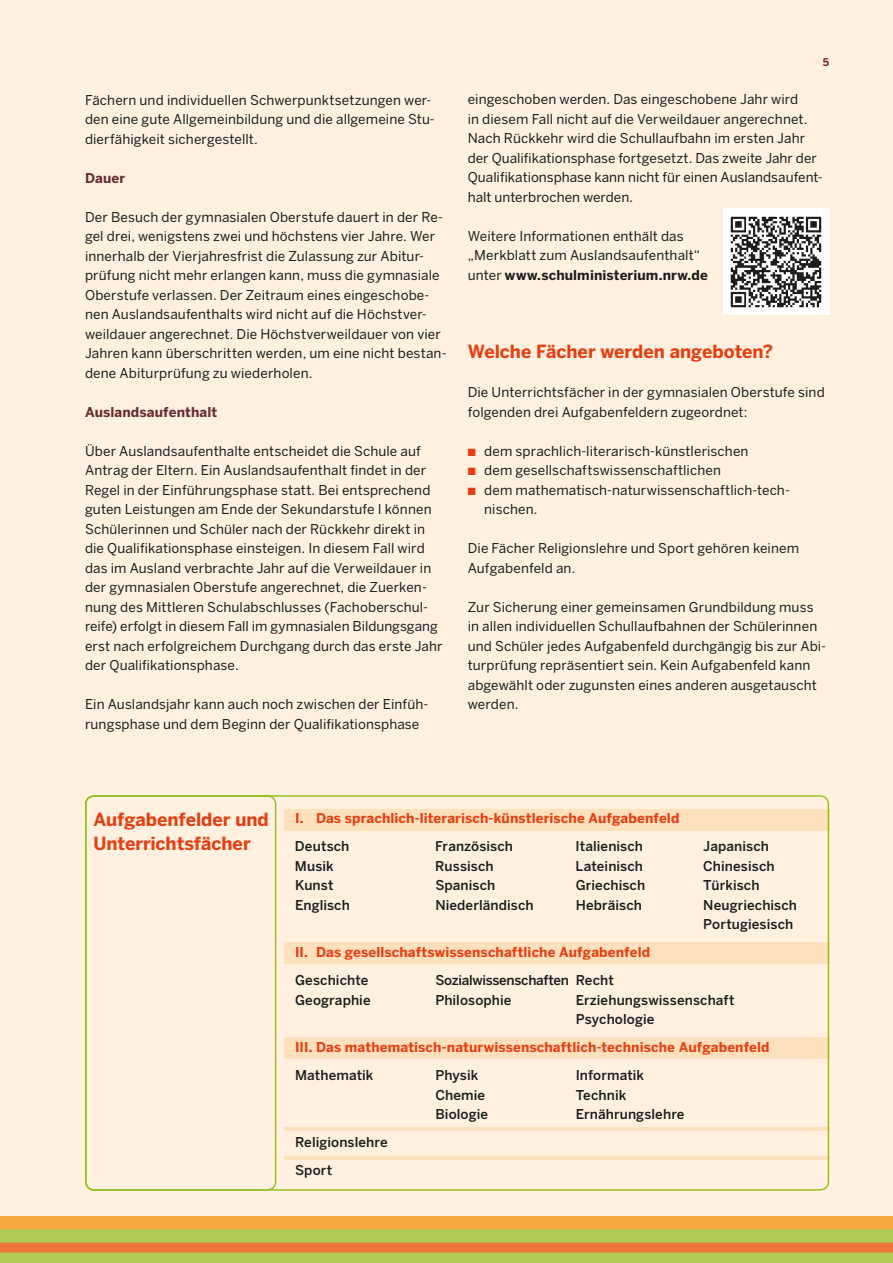
<style>
.page{position:relative;width:893px;height:1263px;background:#fff0df}
.page>*{position:absolute;margin:0;border:0;box-sizing:border-box;transform-origin:0 0}
.t1{font:700 18px/24px "Benton Sans";color:#e73e11}
.t2{font:13.5px/19.5px "Benton Sans";letter-spacing:.01em;color:#1d1d1b}
.t3{font:500 13.5px/19.5px "Benton Sans";letter-spacing:.005em;color:#1d1d1b}
.t4{font:700 13.5px "Benton Sans";letter-spacing:.01em;color:#e73e11}
.t5{font:500 13.5px "Benton Sans";letter-spacing:-.02em;color:#1d1d1b}
.t6{font:700 13.5px "Benton Sans";letter-spacing:.01em;color:#672a2f}
.t7{font:700 10.5px "Benton Sans";color:#7b1f20}
.s1{font-weight:700}
.s2{color:#e73e11}
</style>
<div class="page">
<div style="left:284px;top:809px;width:545px;height:21px;background:#fee0bd"></div>
<hr style="left:284px;top:1127px;width:545px;height:3px;background:#fee0bd">
<hr style="left:284px;top:1156px;width:545px;height:3px;background:#fee0bd">
<div style="left:284px;top:942px;width:545px;height:21px;background:#fee0bd"></div>
<div style="left:284px;top:1037px;width:545px;height:22px;background:#fee0bd"></div>
<div style="left:85px;top:795px;width:744px;height:396px;border:2px solid #96c11f;border-radius:9px"></div>
<div style="left:0;top:1216px;width:893px;height:47px;background:#f7a941"></div>
<svg style="left:0;top:1229px;width:893px;height:34px;background:#c1b24b"></svg>
<img style="left:723px;top:209px;width:106px;height:106px">
<p class="t2" style="left:85px;top:90px;width:351px">Fächern und individuellen Schwerpunktsetzungen wer&shy;den eine gute Allgemeinbildung und die allgemeine Stu&shy;dierfähigkeit sichergestellt.</p>
<p class="t6" style="left:85px;top:170px;width:42px">Dauer</p>
<p class="t2" style="left:85px;top:207px;width:363px">Der Besuch der gymnasialen Oberstufe dauert in der Re&shy;gel drei, wenigstens zwei und höchstens vier Jahre. Wer innerhalb der Vierjahresfrist die Zulassung zur Abitur&shy;prüfung nicht mehr erlangen kann, muss die gymnasiale Oberstufe verlassen. Der Zeitraum eines eingeschobe&shy;nen Auslandsaufenthalts wird nicht auf die Höchstver&shy;weildauer angerechnet. Die Höchstverweildauer von vier Jahren kann überschritten werden, um eine nicht bestan&shy;dene Abiturprüfung zu wiederholen.</p>
<p class="t6" style="left:85px;top:404px;width:134px">Auslandsaufenthalt</p>
<p class="t2" style="left:85px;top:441px;width:359px">Über Auslandsaufenthalte entscheidet die Schule auf Antrag der Eltern. Ein Auslandsaufenthalt findet in der Regel in der Einführungsphase statt. Bei entsprechend guten Leistungen am Ende der Sekundarstufe I können Schülerinnen und Schüler nach der Rückkehr direkt in die Qualifikationsphase einsteigen. In diesem Fall wird das im Ausland verbrachte Jahr auf die Verweildauer in der gymnasialen Oberstufe angerechnet, die Zuerken&shy;nung des Mittleren Schulabschlusses (Fachoberschul&shy;reife) erfolgt in diesem Fall im gymnasialen Bildungsgang erst nach erfolgreichem Durchgang durch das erste Jahr der Qualifikationsphase.</p>
<p class="t2" style="left:85px;top:694px;width:345px">Ein Auslandsjahr kann auch noch zwischen der Einfüh&shy;rungsphase und dem Beginn der Qualifikationsphase</p>
<p class="t7" style="left:823px;top:55px;width:8px">5</p>
<p class="t2" style="left:468px;top:90px;width:356px">eingeschoben werden. Das eingeschobene Jahr wird<br>in diesem Fall nicht auf die Verweildauer angerechnet.<br>Nach Rückkehr wird die Schullaufbahn im ersten Jahr der Qualifikationsphase fortgesetzt. Das zweite Jahr der Qualifikationsphase kann nicht für einen Auslandsaufent&shy;halt unterbrochen werden.</p>
<p class="t2" style="left:468px;top:226px;width:242px">Weitere Informationen enthält das „Merkblatt zum Auslandsaufenthalt“ unter <span class="s1">www.schulministerium.nrw.de</span></p>
<h1 class="t1" style="left:468px;top:339px;width:307px">Welche Fächer werden angeboten?</h1>
<p class="t2" style="left:468px;top:382px;width:358px">Die Unterrichtsfächer in der gymnasialen Oberstufe sind folgenden drei Aufgabenfeldern zugeordnet:</p>
<p class="t2" style="left:468px;top:441px;width:282px"><span class="s2">■</span> dem sprachlich-literarisch-künstlerischen</p>
<p class="t2" style="left:468px;top:460px;width:255px"><span class="s2">■</span> dem gesellschaftswissenschaftlichen</p>
<p class="t2" style="left:484px;top:480px;width:307px;text-indent:-16px"><span class="s2">■</span> dem mathematisch-naturwissenschaftlich-tech&shy;nischen.</p>
<p class="t2" style="left:468px;top:538px;width:333px">Die Fächer Religionslehre und Sport gehören keinem<br>Aufgabenfeld an.</p>
<p class="t2" style="left:468px;top:597px;width:360px">Zur Sicherung einer gemeinsamen Grundbildung muss in allen individuellen Schullaufbahnen der Schülerinnen und Schüler jedes Aufgabenfeld durchgängig bis zur Abi&shy;turprüfung repräsentiert sein. Kein Aufgabenfeld kann abgewählt oder zugunsten eines anderen ausgetauscht werden.</p>
<h1 class="t1" style="left:94px;top:807px;width:177px">Aufgabenfelder und<br>Unterrichtsfächer</h1>
<p class="t4" style="left:295px;top:810px;width:386px">I. Das sprachlich-literarisch-künstlerische Aufgabenfeld</p>
<p class="t3" style="left:295px;top:836px;width:56px">Deutsch</p>
<p class="t3" style="left:435px;top:836px;width:79px">Französisch</p>
<p class="t3" style="left:576px;top:836px;width:69px">Italienisch</p>
<p class="t3" style="left:703px;top:836px;width:67px">Japanisch</p>
<p class="t3" style="left:295px;top:856px;width:40px">Musik</p>
<p class="t3" style="left:435px;top:856px;width:60px">Russisch</p>
<p class="t3" style="left:576px;top:856px;width:69px">Lateinisch</p>
<p class="t3" style="left:703px;top:856px;width:73px">Chinesisch</p>
<p class="t3" style="left:295px;top:875px;width:40px">Kunst</p>
<p class="t3" style="left:435px;top:875px;width:62px">Spanisch</p>
<p class="t3" style="left:576px;top:875px;width:71px">Griechisch</p>
<p class="t3" style="left:703px;top:875px;width:58px">Türkisch</p>
<p class="t3" style="left:295px;top:895px;width:56px">Englisch</p>
<p class="t3" style="left:435px;top:895px;width:100px">Niederländisch</p>
<p class="t3" style="left:576px;top:895px;width:68px">Hebräisch</p>
<p class="t3" style="left:703px;top:895px;width:95px">Neugriechisch<br>Portugiesisch</p>
<p class="t4" style="left:295px;top:944px;width:357px">II. Das gesellschaftswissenschaftliche Aufgabenfeld</p>
<p class="t3" style="left:295px;top:970px;width:75px">Geschichte</p>
<p class="t5" style="left:435px;top:972px;width:180px">Sozialwissenschaften Recht</p>
<p class="t3" style="left:295px;top:990px;width:77px">Geographie</p>
<p class="t3" style="left:435px;top:990px;width:78px">Philosophie</p>
<p class="t3" style="left:576px;top:990px;width:160px">Erziehungswissenschaft<br>Psychologie</p>
<p class="t4" style="left:295px;top:1039px;width:476px">III. Das mathematisch-naturwissenschaftlich-technische Aufgabenfeld</p>
<p class="t3" style="left:295px;top:1065px;width:80px">Mathematik</p>
<p class="t3" style="left:435px;top:1065px;width:45px">Physik</p>
<p class="t3" style="left:576px;top:1065px;width:70px">Informatik</p>
<p class="t3" style="left:435px;top:1085px;width:51px">Chemie</p>
<p class="t3" style="left:576px;top:1085px;width:52px">Technik</p>
<p class="t3" style="left:435px;top:1104px;width:54px">Biologie</p>
<p class="t3" style="left:576px;top:1104px;width:110px">Ernährungslehre</p>
<p class="t3" style="left:295px;top:1128px;width:94px;line-height:28px">Religionslehre<br>Sport</p>
</div>
